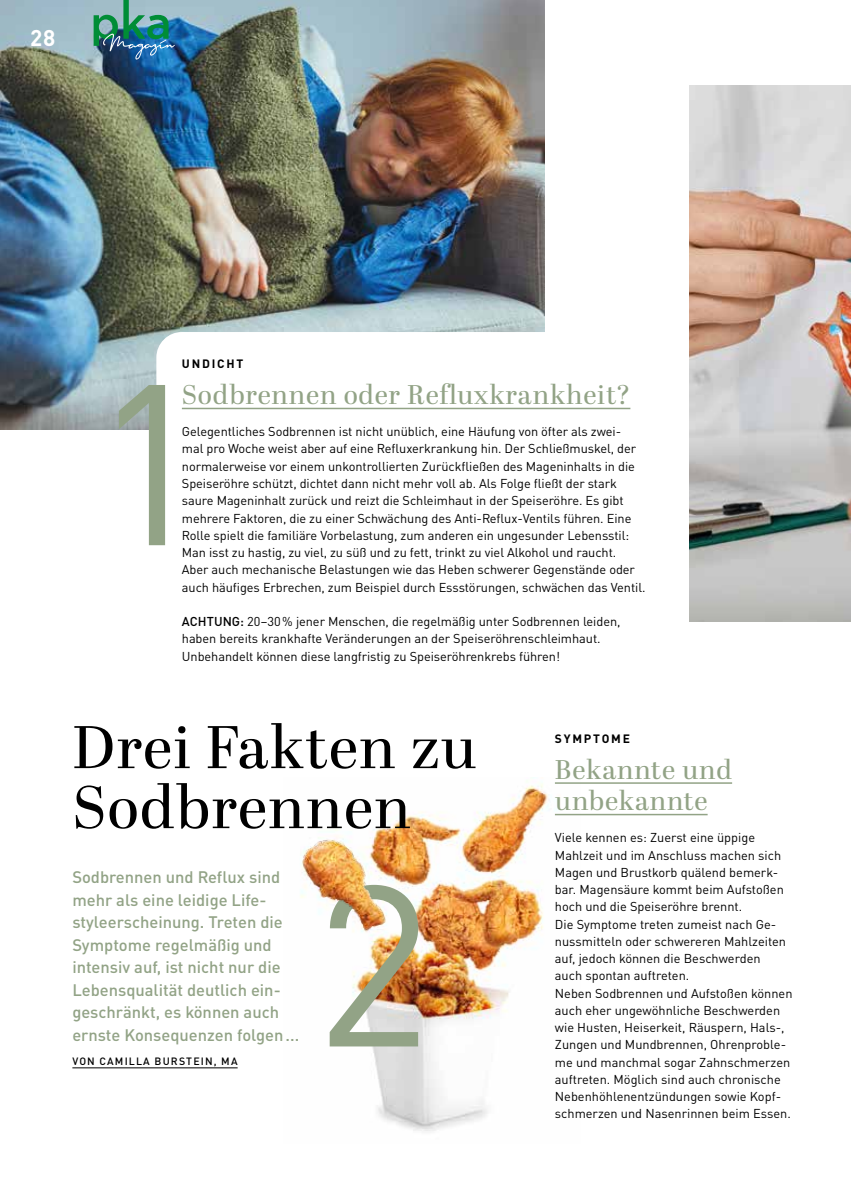
<style>
.page{position:relative;width:851px;height:1191px;background:#fff}
.page>*{position:absolute;margin:0;border:0;box-sizing:border-box;transform-origin:0 0}
.t1{font:225px "DIN Pro";color:#92a386}
.t2{font:60px/60px "Abril Display";letter-spacing:.02em;color:#000}
.t3{font:27px/31.5px "Abril Display";letter-spacing:.03em;color:#92a386}
.t4{font:700 22.5px "DIN Pro";color:#fff}
.t5{font:500 16.5px/22.5px "DIN Pro";color:#92a386}
.t6{font:12.75px/17.2px "DIN Pro";letter-spacing:-.005em;color:#000}
.t7{font:700 12px "DIN Pro";letter-spacing:.15em;color:#000}
.t8{font:500 10.5px "DIN Pro";letter-spacing:.11em;color:#000}
.s1{font-weight:500}
</style>
<div class="page">
<img style="left:300px;top:777px;width:280px;height:354px">
<img style="left:689px;top:85px;width:161px;height:536px">
<img style="left:0;top:0;width:544px;height:429px">
<hr style="left:555px;top:782px;width:177px;height:2px;background:#92a386">
<hr style="left:555px;top:814px;width:152px;height:1px;background:#92a386">
<svg style="left:156px;top:332px;width:475px;height:98px"></svg>
<hr style="left:182px;top:408px;width:448px;height:1px;background:#92a386">
<hr style="left:72px;top:1067px;width:165px;height:1px;background:#000">
<img style="left:94px;top:0;width:81px;height:60px">
<h3 class="t4" style="left:30px;top:20px;width:27px">28</h3>
<h1 class="t1" style="left:91px;top:292px;width:119px">1</h1>
<p class="t7" style="left:182px;top:354px;width:63px">UNDICHT</p>
<h3 class="t3" style="left:182px;top:380px;width:450px">Sodbrennen oder Refluxkrankheit?</h3>
<p class="t6" style="left:182px;top:422px;width:465px">Gelegentliches Sodbrennen ist nicht unüblich, eine Häufung von öfter als zwei&shy;mal pro Woche weist aber auf eine Refluxerkrankung hin. Der Schließmuskel, der normalerweise vor einem unkontrollierten Zurückfließen des Mageninhalts in die Speiseröhre schützt, dichtet dann nicht mehr voll ab. Als Folge fließt der stark saure Mageninhalt zurück und reizt die Schleimhaut in der Speiseröhre. Es gibt mehrere Faktoren, die zu einer Schwächung des Anti-Reflux-Ventils führen. Eine Rolle spielt die familiäre Vorbelastung, zum anderen ein ungesunder Lebensstil:<br>Man isst zu hastig, zu viel, zu süß und zu fett, trinkt zu viel Alkohol und raucht.<br>Aber auch mechanische Belastungen wie das Heben schwerer Gegenstände oder auch häufiges Erbrechen, zum Beispiel durch Essstörungen, schwächen das Ventil.</p>
<p class="t6" style="left:182px;top:612px;width:440px"><span class="s1">ACHTUNG:</span> 20–30% jener Menschen, die regelmäßig unter Sodbrennen leiden, haben bereits krankhafte Veränderungen an der Speiseröhrenschleimhaut.<br>Unbehandelt können diese langfristig zu Speiseröhrenkrebs führen!</p>
<h2 class="t2" style="left:72px;top:721px;width:406px">Drei Fakten zu<br>Sodbrennen</h2>
<p class="t5" style="left:72px;top:865px;width:228px">Sodbrennen und Reflux sind mehr als eine leidige Life&shy;styleerscheinung. Treten die<br>Symptome regelmäßig und intensiv auf, ist nicht nur die<br>Lebensqualität deutlich ein&shy;geschränkt, es können auch ernste Konsequenzen folgen...</p>
<p class="t8" style="left:72px;top:1053px;width:167px">VON CAMILLA BURSTEIN, MA</p>
<h1 class="t1" style="left:314px;top:793px;width:119px">2</h1>
<p class="t7" style="left:555px;top:729px;width:76px">SYMPTOME</p>
<h3 class="t3" style="left:555px;top:755px;width:179px">Bekannte und unbekannte</h3>
<p class="t6" style="left:555px;top:828px;width:239px">Viele kennen es: Zuerst eine üppige Mahlzeit und im Anschluss machen sich Magen und Brustkorb quälend bemerk&shy;bar. Magensäure kommt beim Aufstoßen hoch und die Speiseröhre brennt.<br>Die Symptome treten zumeist nach Ge&shy;nussmitteln oder schwereren Mahlzeiten auf, jedoch können die Beschwerden<br>auch spontan auftreten.<br>Neben Sodbrennen und Aufstoßen können auch eher ungewöhnliche Beschwerden wie Husten, Heiserkeit, Räuspern, Hals-, Zungen und Mundbrennen, Ohrenproble&shy;me und manchmal sogar Zahnschmerzen auftreten. Möglich sind auch chronische Nebenhöhlenentzündungen sowie Kopf&shy;schmerzen und Nasenrinnen beim Essen.</p>
</div>
